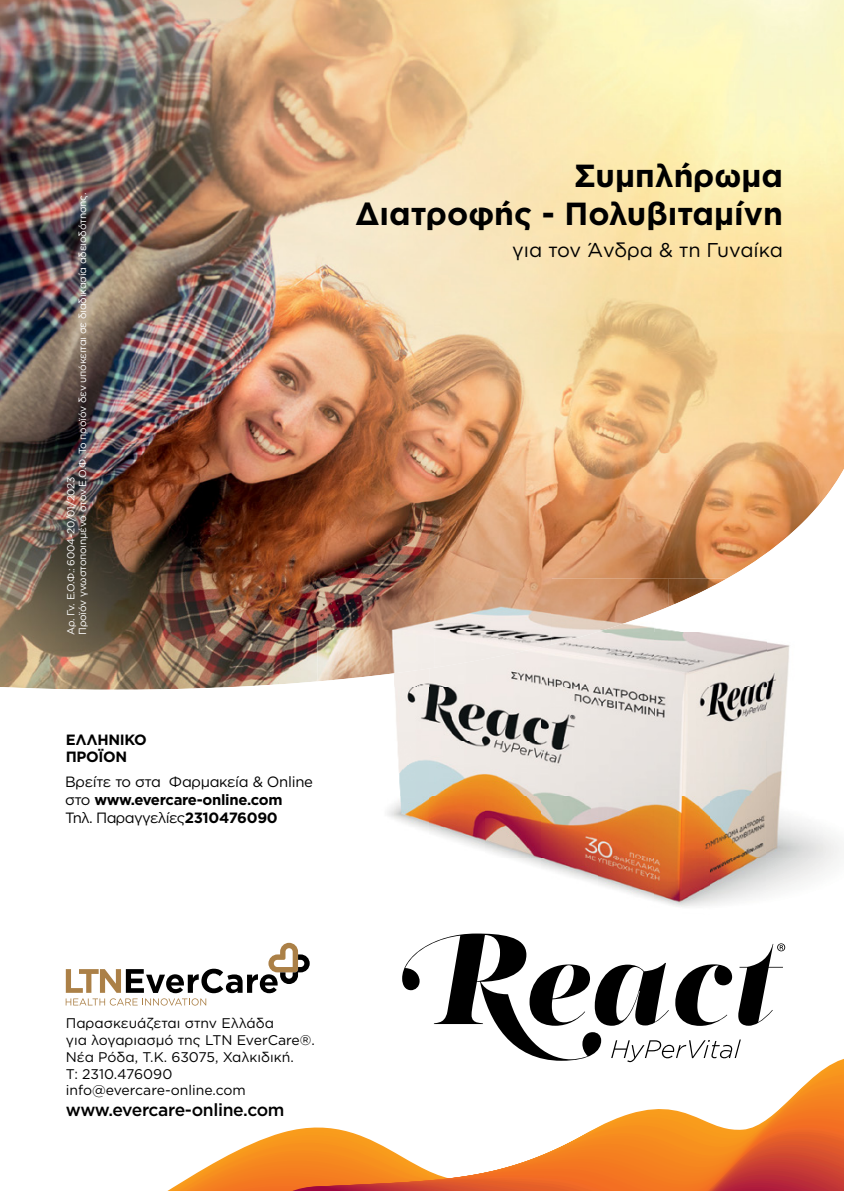
<style>
.page{position:relative;width:844px;height:1191px;background:#fff}
.page>*{position:absolute;margin:0;border:0;box-sizing:border-box;transform-origin:0 0}
.t1{font:700 31.85px/38.3px "Gotham Greek";color:#000;text-align:right}
.t2{font:19.95px "Gotham Greek";color:#000}
.t3{font:500 17.5px "Gotham Greek";letter-spacing:-.02em;color:#000}
.t4{font:14.88px/17.8px "Gotham Greek";letter-spacing:-.04em;color:#000}
.t5{font:700 14.88px/17.8px "Gotham Greek";letter-spacing:-.02em;color:#000}
.t6{font:14px/16.8px "Gotham Greek";color:#000}
.t7{font:10.33px/11.5px "Gotham Greek";letter-spacing:-.02em;color:#fff}
.s1{font-weight:700}
</style>
<div class="page">
<img style="left:0;top:0;width:843px;height:362px">
<img style="left:0;top:362px;width:843px;height:328px">
<svg style="left:626px;top:1110px;width:217px;height:5px"></svg>
<svg style="left:621px;top:1115px;width:222px;height:2px"></svg>
<svg style="left:615px;top:1117px;width:228px;height:2px"></svg>
<svg style="left:611px;top:1119px;width:232px;height:2px"></svg>
<svg style="left:606px;top:1121px;width:237px;height:2px"></svg>
<svg style="left:602px;top:1123px;width:241px;height:2px"></svg>
<svg style="left:598px;top:1125px;width:245px;height:2px"></svg>
<svg style="left:299px;top:1127px;width:544px;height:2px"></svg>
<svg style="left:285px;top:1129px;width:558px;height:3px"></svg>
<svg style="left:278px;top:1132px;width:565px;height:2px"></svg>
<svg style="left:272px;top:1134px;width:571px;height:2px"></svg>
<svg style="left:266px;top:1136px;width:577px;height:2px"></svg>
<svg style="left:261px;top:1138px;width:582px;height:2px"></svg>
<svg style="left:256px;top:1140px;width:587px;height:2px"></svg>
<svg style="left:252px;top:1142px;width:591px;height:2px"></svg>
<img style="left:822px;top:579px;width:21px;height:279px">
<img style="left:387px;top:796px;width:435px;height:111px">
<img style="left:317px;top:579px;width:337px;height:51px">
<img style="left:317px;top:630px;width:117px;height:38px">
<img style="left:434px;top:630px;width:117px;height:17px">
<img style="left:551px;top:630px;width:42px;height:3px">
<img style="left:593px;top:612px;width:61px;height:21px">
<img style="left:654px;top:579px;width:112px;height:54px">
<img style="left:766px;top:579px;width:56px;height:217px">
<img style="left:317px;top:668px;width:112px;height:128px">
<img style="left:429px;top:647px;width:113px;height:149px">
<img style="left:542px;top:633px;width:224px;height:163px">
<svg style="left:402px;top:933px;width:383px;height:129px"></svg>
<svg style="left:66px;top:942px;width:243px;height:63px"></svg>
<svg style="left:167px;top:1144px;width:677px;height:47px"></svg>
<p class="t7" style="left:65px;top:635px;width:444px;rotate:-90deg">Αρ. Γν. Ε.Ο.Φ.: 6004-20/01/2023<br>Προϊόν γνωστοποιημένο στον Ε.Ο.Φ. Το προϊόν δεν υπόκειται σε διαδικασία αδειοδότησης.</p>
<p class="t5" style="left:66px;top:730px;width:82px">ΕΛΛΗΝΙΚΟ<br>ΠΡΟΪΟΝ</p>
<p class="t4" style="left:65px;top:772px;width:249px">Βρείτε το στα Φαρμακεία &amp; Οnline στο <span class="s1">www.evercare-online.com<br></span>Τηλ. Παραγγελίες<span class="s1">2310476090</span></p>
<h1 class="t1" style="left:355px;top:155px;width:429px">Συμπλήρωμα<br>Διατροφής - Πολυβιταμίνη</h1>
<h2 class="t2" style="left:512px;top:239px;width:272px">για τον Άνδρα &amp; τη Γυναίκα</h2>
<p class="t6" style="left:66px;top:1014px;width:250px">Παρασκευάζεται στην Ελλάδα<br>για λογαριασμό της LTN EverCare®.<br>Νέα Ρόδα, Τ.Κ. 63075, Χαλκιδική.<br>Τ: 2310.476090 info@evercare-online.com</p>
<p class="t3" style="left:66px;top:1100px;width:220px">www.evercare-online.com</p>
</div>
